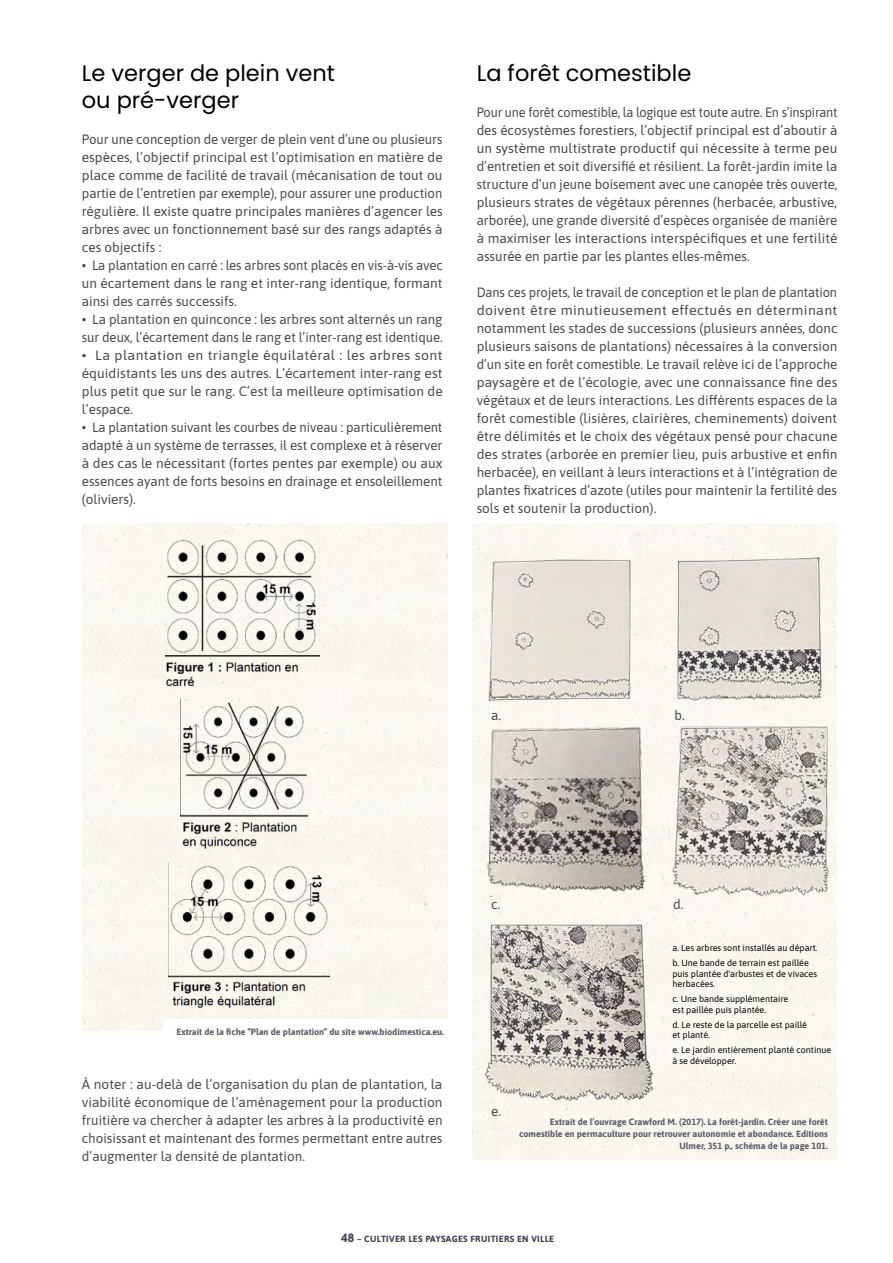
<style>
.page{position:relative;width:893px;height:1263px;background:#fff}
.page>*{position:absolute;margin:0;border:0;box-sizing:border-box;transform-origin:0 0}
.t1{font:22.5px/27px "Poppins";color:#000}
.t2{font:13.5px/18px "Asap";color:#4a4a49;text-align:justify}
.t3{font:13.5px/18px "Asap";color:#4a4a49;text-align:justify;scale:.96 1}
.t4{font:13.5px/18px "Asap";color:#4a4a49;text-align:justify;scale:.95 1}
.t5{font:13.5px/18px "Asap";color:#4a4a49;text-align:justify;scale:1.05 1}
.t6{font:9px/10.5px "Asap";color:#000}
.t7{font:700 9px/12px "Asap";color:#595b68;text-align:right}
.t8{font:700 9px "Asap";letter-spacing:.035em;color:#3a404e}
.s1{font-size:12px}
</style>
<div class="page">
<div style="left:83px;top:524px;width:364px;height:506px;background:#fbf7f0"></div>
<img style="left:165px;top:538px;width:155px;height:155px">
<img style="left:181px;top:699px;width:127px;height:153px">
<img style="left:169px;top:863px;width:160px;height:149px">
<div style="left:472px;top:524px;width:364px;height:635px;background:#fbf7f0"></div>
<img style="left:485px;top:545px;width:153px;height:164px">
<img style="left:673px;top:549px;width:155px;height:159px">
<img style="left:481px;top:725px;width:169px;height:171px">
<img style="left:669px;top:719px;width:163px;height:185px">
<img style="left:484px;top:917px;width:181px;height:184px">
<div style="left:163px;top:1019px;width:285px;height:27px;background:#fff"></div>
<h1 class="t1" style="left:82px;top:60px;width:255px">Le verger de plein vent ou pré-verger</h1>
<p class="t2" style="left:82px;top:130px;width:362px">Pour une conception de verger de plein vent d’une ou plusieurs espèces, l’objectif principal est l’optimisation en matière de place comme de facilité de travail (mécanisation de tout ou partie de l’entretien par exemple), pour assurer une production régulière. Il existe quatre principales manières d’agencer les arbres avec un fonctionnement basé sur des rangs adaptés à ces objectifs :</p>
<p class="t2" style="left:82px;top:256px;width:362px">• La plantation en carré : les arbres sont placés en vis-à-vis avec un écartement dans le rang et inter-rang identique, formant ainsi des carrés successifs.</p>
<p class="t2" style="left:82px;top:310px;width:362px">• La plantation en quinconce : les arbres sont alternés un rang sur deux, l’écartement dans le rang et l’inter-rang est identique.</p>
<p class="t5" style="left:82px;top:346px;width:345px">• La plantation en triangle équilatéral : les arbres sont équidistants les uns des autres. L’écartement inter-rang est plus petit que sur le rang. C’est la meilleure optimisation de l’espace.</p>
<p class="t2" style="left:82px;top:418px;width:362px">• La plantation suivant les courbes de niveau : particulièrement adapté à un système de terrasses, il est complexe et à réserver à des cas le nécessitant (fortes pentes par exemple) ou aux essences ayant de forts besoins en drainage et ensoleillement (oliviers).</p>
<h1 class="t1" style="left:477px;top:60px;width:216px">La forêt comestible</h1>
<p class="t4" style="left:477px;top:103px;width:381px">Pour une forêt comestible, la logique est toute autre. En s’inspirant des écosystèmes forestiers, l’objectif principal est d’aboutir à un système multistrate productif qui nécessite à terme peu d’entretien et soit diversifié et résilient. La forêt-jardin imite la structure d’un jeune boisement avec une canopée très ouverte, plusieurs strates de végétaux pérennes (herbacée, arbustive, arborée), une grande diversité d’espèces organisée de manière à maximiser les interactions interspécifiques et une fertilité assurée en partie par les plantes elles-mêmes.</p>
<p class="t3" style="left:477px;top:283px;width:377px">Dans ces projets, le travail de conception et le plan de plantation doivent être minutieusement effectués en déterminant notamment les stades de successions (plusieurs années, donc plusieurs saisons de plantations) nécessaires à la conversion d’un site en forêt comestible. Le travail relève ici de l’approche paysagère et de l’écologie, avec une connaissance fine des végétaux et de leurs interactions. Les différents espaces de la forêt comestible (lisières, clairières, cheminements) doivent être délimités et le choix des végétaux pensé pour chacune des strates (arborée en premier lieu, puis arbustive et enfin herbacée), en veillant à leurs interactions et à l’intégration de plantes fixatrices d’azote (utiles pour maintenir la fertilité des sols et soutenir la production).</p>
<p class="t2" style="left:491px;top:706px;width:12px">a.</p>
<p class="t2" style="left:674px;top:706px;width:12px">b.</p>
<p class="t7" style="left:176px;top:1025px;width:269px">Extrait de la fiche ”Plan de plantation” du site www.biodimestica.eu.</p>
<p class="t2" style="left:82px;top:1075px;width:362px">À noter : au-delà de l’organisation du plan de plantation, la viabilité économique de l’aménagement pour la production fruitière va chercher à adapter les arbres à la productivité en choisissant et maintenant des formes permettant entre autres d’augmenter la densité de plantation.</p>
<p class="t2" style="left:491px;top:895px;width:11px">c.</p>
<p class="t2" style="left:491px;top:1102px;width:11px">e.</p>
<p class="t2" style="left:673px;top:895px;width:12px">d.</p>
<p class="t6" style="left:672px;top:940px;width:147px;line-height:15px">a. Les arbres sont installés au départ. b. Une bande de terrain est paillée</p>
<p class="t6" style="left:672px;top:968px;width:146px">puis plantée d'arbustes et de vivaces herbacées.</p>
<p class="t6" style="left:672px;top:993px;width:117px">c. Une bande supplémentaire est paillée puis plantée.</p>
<p class="t6" style="left:672px;top:1019px;width:136px">d. Le reste de la parcelle est paillé et planté.</p>
<p class="t6" style="left:672px;top:1044px;width:160px">e. Le jardin entièrement planté continue à se développer.</p>
<p class="t7" style="left:519px;top:1115px;width:310px">Extrait de l’ouvrage Crawford M. (2017). La forêt-jardin. Créer une forêt comestible en permaculture pour retrouver autonomie et abondance. Editions<br>Ulmer, 351 p., schéma de la page 101.</p>
<p class="t8" style="left:341px;top:1233px;width:214px"><span class="s1">48</span> – CULTIVER LES PAYSAGES FRUITIERS EN VILLE</p>
</div>
